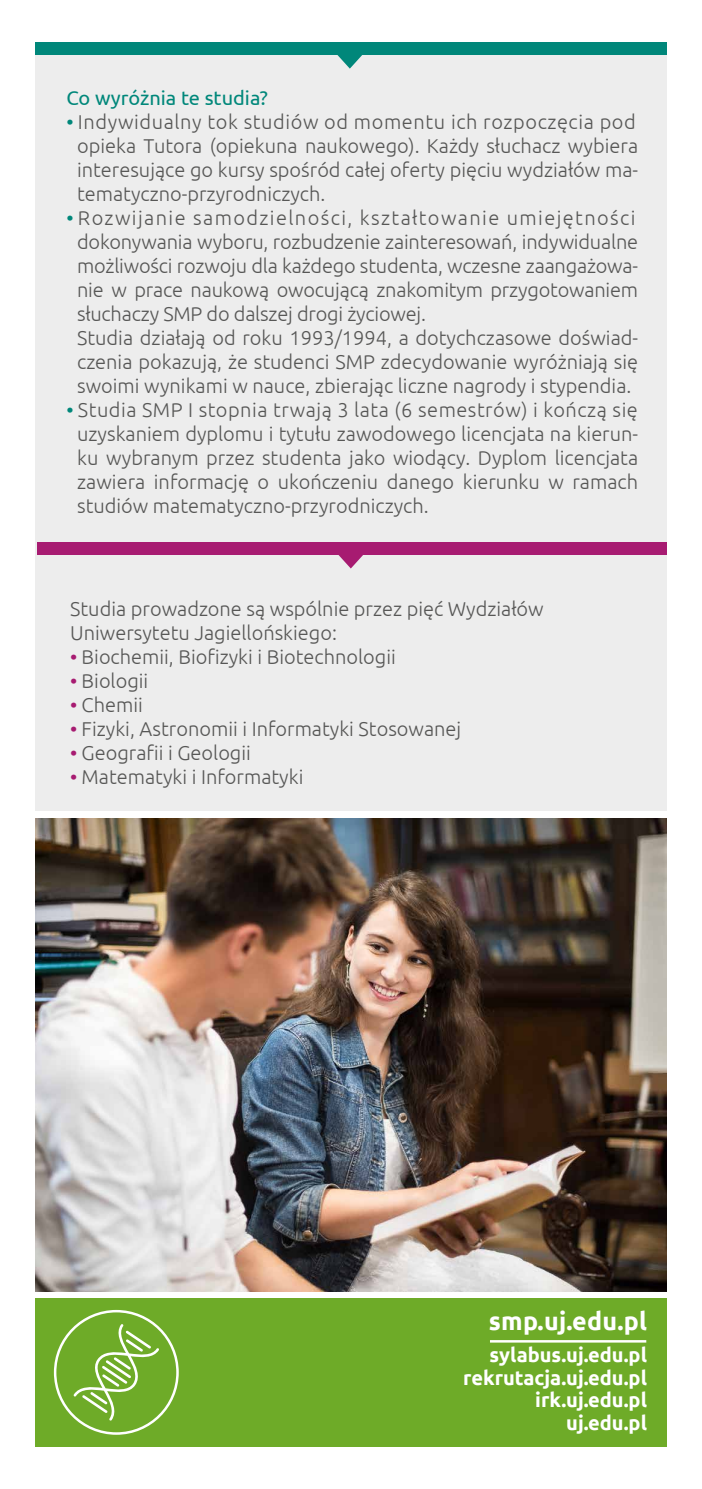
<style>
.page{position:relative;width:702px;height:1489px;background:#fff}
.page>*{position:absolute;margin:0;border:0;box-sizing:border-box;transform-origin:0 0}
.t1{font:700 25px "Ubuntu";letter-spacing:.01em;color:#fff}
.t2{font:300 20px/24px "Ubuntu";color:#575756;text-align:justify}
.t3{font:700 20px/22.5px "Ubuntu";color:#fff;text-align:right}
.t4{font:20px "Ubuntu";color:#00877a}
.s1{font-weight:400;color:#00877a}
.s2{font-weight:400;color:#a71b71}
</style>
<div class="page">
<div style="left:35px;top:44px;width:631px;height:767px;background:#ededed"></div>
<div style="left:35px;top:1298px;width:631px;height:148px;background:#6eab28"></div>
<hr style="left:490px;top:1339px;width:156px;height:3px;background:#fff">
<img style="left:35px;top:818px;width:631px;height:472px">
<div style="left:35px;top:43px;width:631px;height:12px;background:#00877a"></div>
<div style="left:37px;top:542px;width:629px;height:13px;background:#a71b71"></div>
<svg style="left:338px;top:555px;width:25px;height:13px"></svg>
<svg style="left:337px;top:55px;width:25px;height:14px"></svg>
<svg style="left:73px;top:1323px;width:86px;height:97px"></svg>
<p class="t4" style="left:66px;top:86px;width:203px">Co wyróżnia te studia?</p>
<p class="t2" style="left:77px;top:109px;width:562px;text-indent:-11px"><span class="s1">•</span> Indywidualny tok studiów od momentu ich rozpoczęcia pod opieka Tutora (opiekuna naukowego). Każdy słuchacz wybiera interesujące go kursy spośród całej oferty pięciu wydziałów ma&shy;tematyczno-przyrodniczych.</p>
<p class="t2" style="left:77px;top:205px;width:562px;text-align:left;text-indent:-11px"><span class="s1">•</span> Rozwijanie samodzielności, kształtowanie umiejętności dokonywania wyboru, rozbudzenie zainteresowań, indywidualne możliwości rozwoju dla każdego studenta, wczesne zaangażowa&shy;nie w prace naukową owocującą znakomitym przygotowaniem słuchaczy SMP do dalszej drogi życiowej.<br>Studia działają od roku 1993/1994, a dotychczasowe doświad&shy;czenia pokazują, że studenci SMP zdecydowanie wyróżniają się swoimi wynikami w nauce, zbierając liczne nagrody i stypendia.</p>
<p class="t2" style="left:77px;top:397px;width:562px;text-indent:-11px"><span class="s1">•</span> Studia SMP I stopnia trwają 3 lata (6 semestrów) i kończą się uzyskaniem dyplomu i tytułu zawodowego licencjata na kierun&shy;ku wybranym przez studenta jako wiodący. Dyplom licencjata zawiera informację o ukończeniu danego kierunku w ramach studiów matematyczno-przyrodniczych.</p>
<p class="t2" style="left:70px;top:596px;width:475px">Studia prowadzone są wspólnie przez pięć Wydziałów<br>Uniwersytetu Jagiellońskiego:</p>
<p class="t2" style="left:70px;top:644px;width:327px"><span class="s2">•</span> Biochemii, Biofizyki i Biotechnologii</p>
<p class="t2" style="left:70px;top:668px;width:80px"><span class="s2">•</span> Biologii</p>
<p class="t2" style="left:70px;top:692px;width:74px"><span class="s2">•</span> Chemii</p>
<p class="t2" style="left:70px;top:716px;width:392px"><span class="s2">•</span> Fizyki, Astronomii i Informatyki Stosowanej</p>
<p class="t2" style="left:70px;top:740px;width:182px"><span class="s2">•</span> Geografii i Geologii</p>
<p class="t2" style="left:70px;top:764px;width:235px"><span class="s2">•</span> Matematyki i Informatyki</p>
<p class="t1" style="left:489px;top:1305px;width:160px">smp.uj.edu.pl</p>
<p class="t3" style="left:463px;top:1343px;width:185px">sylabus.uj.edu.pl rekrutacja.uj.edu.pl irk.uj.edu.pl uj.edu.pl</p>
</div>
